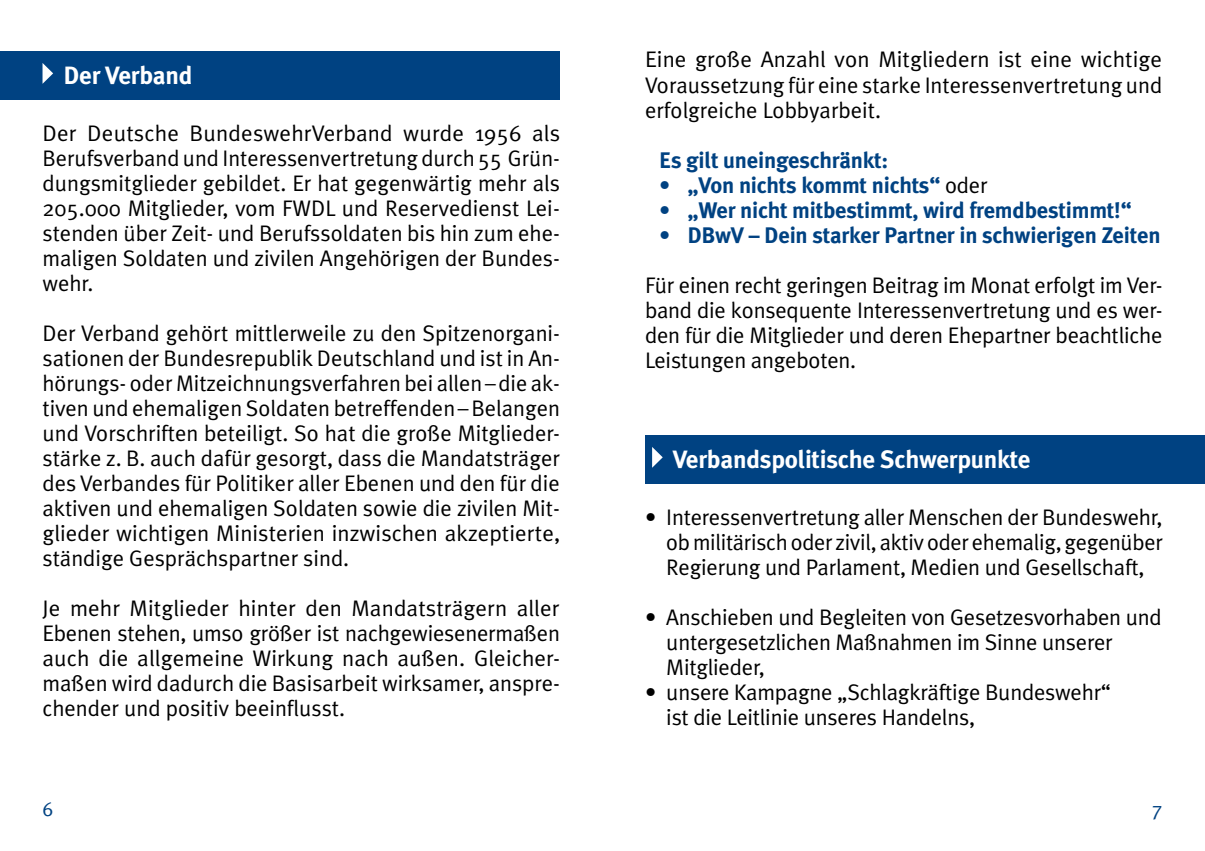
<style>
.page{position:relative;width:1205px;height:851px;background:#fff}
.page>*{position:absolute;margin:0;border:0;box-sizing:border-box;transform-origin:0 0}
.t1{font:700 25px "Meta Plus";letter-spacing:-.01em;color:#fff}
.t2{font:22.5px/25px "Meta Plus";letter-spacing:-.01em;color:#000;text-align:justify}
.t3{font:700 22.5px "Meta Plus";letter-spacing:-.01em;color:#004282}
.t4{font:20px "Meta Plus";color:#004282}
.s1{font-weight:400;color:#000}
</style>
<div class="page">
<div style="left:645px;top:435px;width:560px;height:49px;background:#004282"></div>
<svg style="left:652px;top:447px;width:11px;height:20px"></svg>
<div style="left:0;top:52px;width:560px;height:48px;background:#004282"></div>
<svg style="left:43px;top:63px;width:10px;height:21px"></svg>
<p class="t1" style="left:64px;top:61px;width:130px">Der Verband</p>
<p class="t2" style="left:43px;top:120px;width:519px">Der Deutsche BundeswehrVerband wurde 1956 als Berufsverband und Interessenvertretung durch 55 Grün&shy;dungsmitglieder gebildet. Er hat gegenwärtig mehr als 205.000 Mitglieder, vom FWDL und Reservedienst Lei&shy;stenden über Zeit- und Berufssoldaten bis hin zum ehe&shy;maligen Soldaten und zivilen Angehörigen der Bundes&shy;wehr.</p>
<p class="t2" style="left:43px;top:320px;width:519px">Der Verband gehört mittlerweile zu den Spitzenorgani&shy;sationen der Bundesrepublik Deutschland und ist in An&shy;hörungs- oder Mitzeichnungsverfahren bei allen–die ak&shy;tiven und ehemaligen Soldaten betreffenden–Belangen und Vorschriften beteiligt. So hat die große Mitglieder&shy;stärke z. B. auch dafür gesorgt, dass die Mandatsträger des Verbandes für Politiker aller Ebenen und den für die aktiven und ehemaligen Soldaten sowie die zivilen Mit&shy;glieder wichtigen Ministerien inzwischen akzeptierte, ständige Gesprächspartner sind.</p>
<p class="t2" style="left:43px;top:595px;width:519px">Je mehr Mitglieder hinter den Mandatsträgern aller Ebenen stehen, umso größer ist nachgewiesenermaßen auch die allgemeine Wirkung nach außen. Gleicher&shy;maßen wird dadurch die Basisarbeit wirksamer, anspre&shy;chender und positiv beeinflusst.</p>
<p class="t2" style="left:645px;top:47px;width:519px">Eine große Anzahl von Mitgliedern ist eine wichtige Voraussetzung für eine starke Interessenvertretung und erfolgreiche Lobbyarbeit.</p>
<p class="t3" style="left:659px;top:147px;width:231px">Es gilt uneingeschränkt:</p>
<p class="t3" style="left:659px;top:172px;width:330px">• „Von nichts kommt nichts“ <span class="s1">oder</span></p>
<p class="t3" style="left:659px;top:197px;width:474px">• „Wer nicht mitbestimmt, wird fremdbestimmt!“</p>
<p class="t3" style="left:659px;top:222px;width:503px">• DBwV – Dein starker Partner in schwierigen Zeiten</p>
<p class="t2" style="left:645px;top:272px;width:519px">Für einen recht geringen Beitrag im Monat erfolgt im Ver&shy;band die konsequente Interessenvertretung und es wer&shy;den für die Mitglieder und deren Ehepartner beachtliche Leistungen angeboten.</p>
<p class="t1" style="left:673px;top:444px;width:359px">Verbandspolitische Schwerpunkte</p>
<p class="t2" style="left:666px;top:504px;width:498px;text-indent:-21px">• Interessenvertretung aller Menschen der Bundeswehr, ob militärisch oder zivil, aktiv oder ehemalig, gegenüber Regierung und Parlament, Medien und Gesellschaft,</p>
<p class="t2" style="left:666px;top:604px;width:497px;text-align:left;text-indent:-21px">• Anschieben und Begleiten von Gesetzesvorhaben und untergesetzlichen Maßnahmen im Sinne unserer<br>Mitglieder,</p>
<p class="t2" style="left:666px;top:679px;width:446px;text-indent:-21px">• unsere Kampagne „Schlagkräftige Bundeswehr“ ist die Leitlinie unseres Handelns,</p>
<p class="t4" style="left:43px;top:797px;width:12px">6</p>
<p class="t4" style="left:1151px;top:797px;width:12px">7</p>
</div>
